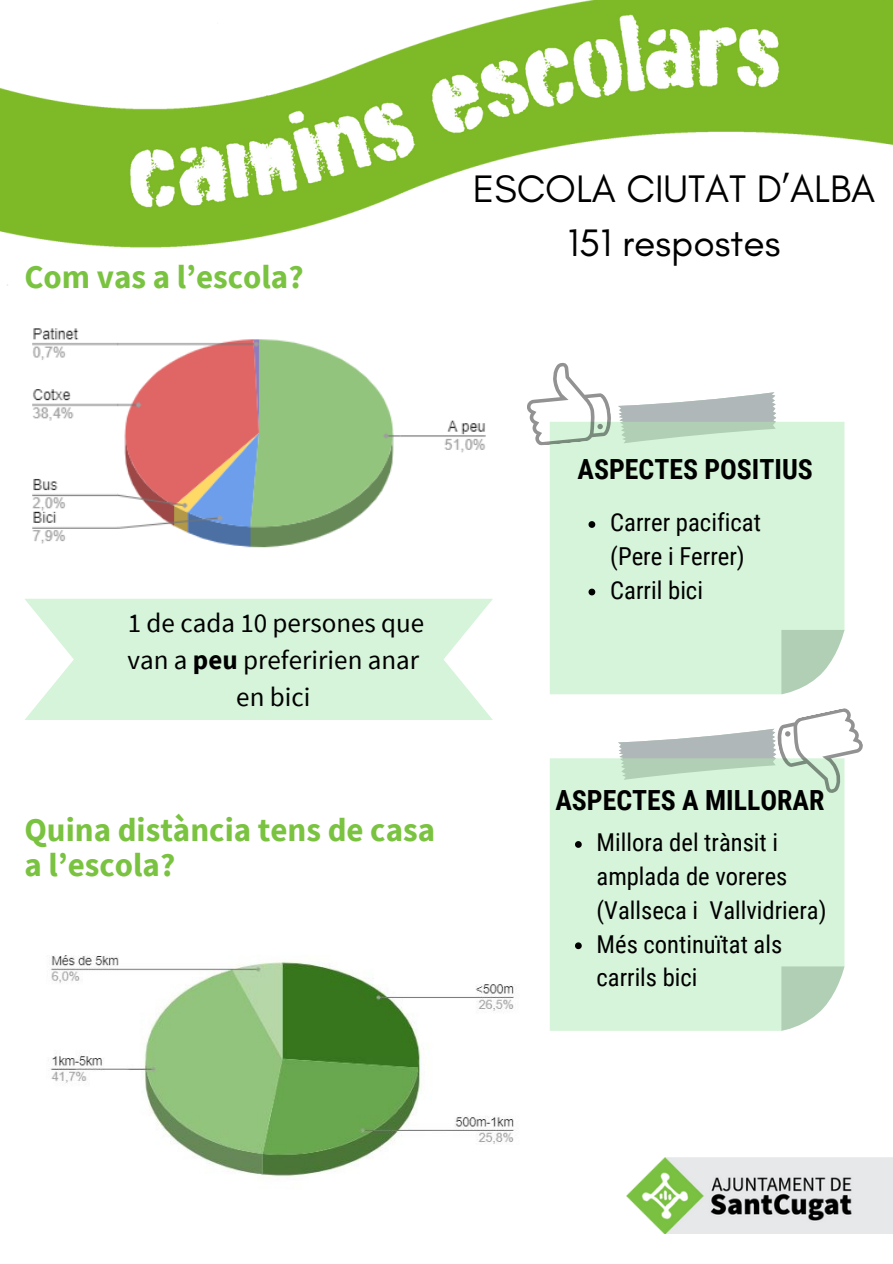
<style>
.page{position:relative;width:893px;height:1264px;background:#fff}
.page>*{position:absolute;margin:0;border:0;box-sizing:border-box;transform-origin:0 0}
.t1{font:39px/54px "Glacial Indifference";color:#000;text-align:center}
.t2{font:700 33px/34.8px "Source Sans Pro";color:#7ac340}
.t3{font:700 27.75px "Roboto Condensed";color:#000}
.t4{font:27px/37.2px "Source Sans Pro";color:#000;text-align:center}
.t5{font:24.75px/33.8px "Roboto Condensed";color:#000}
.t6{font:24.6px/33.8px "Roboto Condensed";color:#000}
.s1{font-weight:700}
</style>
<div class="page">
<div style="left:550px;top:422px;width:294px;height:272px;background:#d5f4d9"></div>
<svg style="left:781px;top:630px;width:63px;height:64px"></svg>
<svg style="left:527px;top:363px;width:250px;height:89px"></svg>
<svg style="left:25px;top:599px;width:468px;height:121px;background:#d9f5dc"></svg>
<img style="left:626px;top:1157px;width:266px;height:76px">
<img style="left:0;top:0;width:892px;height:285px">
<div style="left:550px;top:758px;width:294px;height:272px;background:#d5f4d9"></div>
<svg style="left:781px;top:966px;width:63px;height:64px"></svg>
<svg style="left:616px;top:708px;width:247px;height:94px"></svg>
<img style="left:32px;top:328px;width:454px;height:220px">
<img style="left:49px;top:955px;width:465px;height:223px">
<svg style="left:588px;top:521px;width:7px;height:7px"></svg>
<svg style="left:588px;top:588px;width:7px;height:7px"></svg>
<svg style="left:575px;top:841px;width:6px;height:6px"></svg>
<svg style="left:575px;top:942px;width:6px;height:7px"></svg>
<p class="t2" style="left:24px;top:258px;width:281px">Com vas a l’escola?</p>
<p class="t1" style="left:473px;top:161px;width:404px">ESCOLA CIUTAT D’ALBA<br>151 respostes</p>
<h1 class="t4" style="left:127px;top:603px;width:298px">1 de cada 10 persones que van a <span class="s1">peu</span> preferirien anar en bici</h1>
<p class="t2" style="left:24px;top:811px;width:412px">Quina distància tens de casa a l’escola?</p>
<p class="t3" style="left:577px;top:453px;width:237px">ASPECTES POSITIUS</p>
<h2 class="t5" style="left:610px;top:506px;width:152px">Carrer pacificat (Pere i Ferrer)</h2>
<p class="t5" style="left:610px;top:573px;width:94px">Carril bici</p>
<p class="t3" style="left:555px;top:784px;width:270px">ASPECTES A MILLORAR</p>
<h4 class="t6" style="left:596px;top:826px;width:231px">Millora del trànsit i amplada de voreres (Vallseca i Vallvidriera)</h4>
<h2 class="t6" style="left:596px;top:927px;width:187px">Més continuïtat als carrils bici</h2>
</div>
